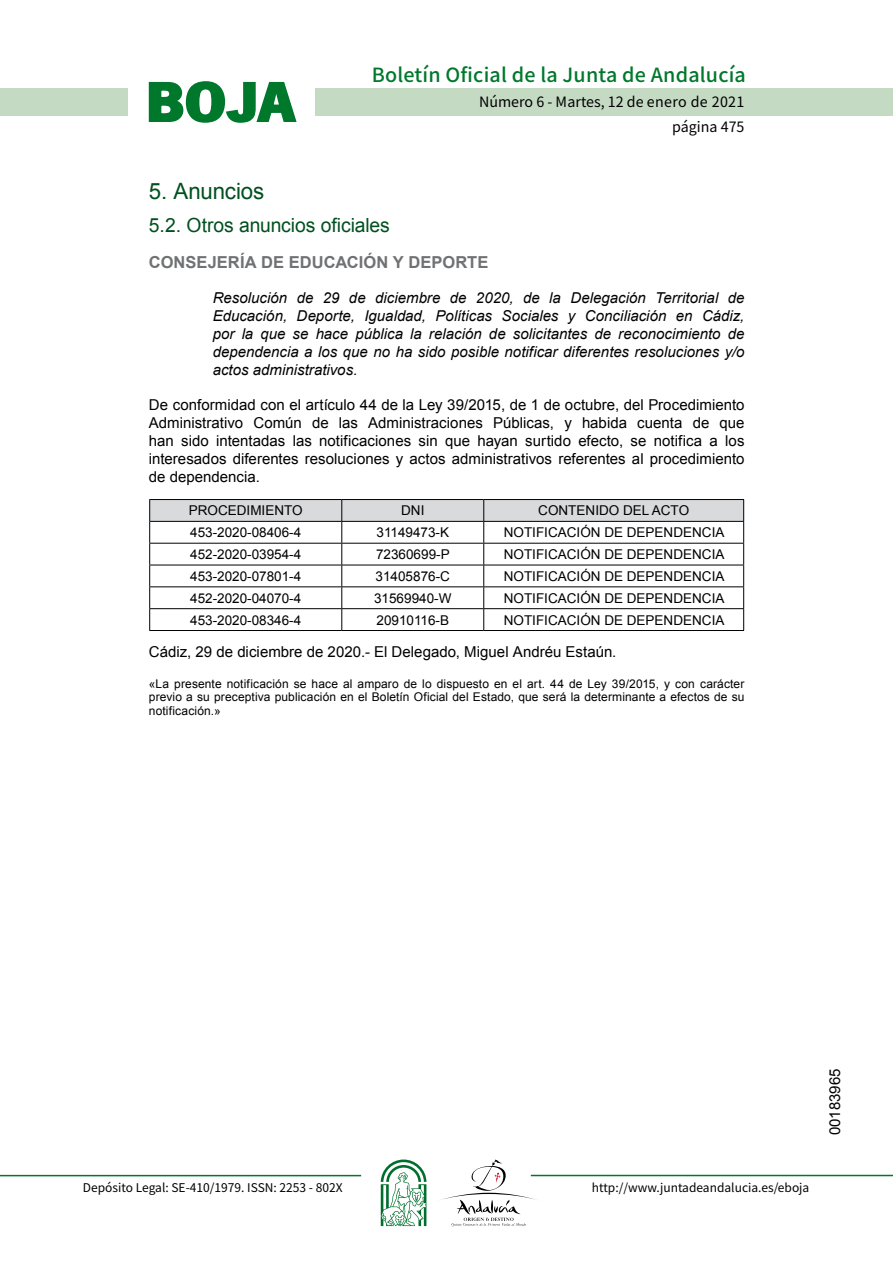
<style>
.page{position:relative;width:893px;height:1263px;background:#fff}
.page>*{position:absolute;margin:0;border:0;box-sizing:border-box;transform-origin:0 0}
.t1{font:700 57.75px "News Got T";color:#00782c;scale:1.14 1}
.t2{font:22.5px "Arial";letter-spacing:-.005em;color:#00501f}
.t3{font:500 19.5px "Noto Sans HK";letter-spacing:.01em;color:#00782c}
.t4{font:19.5px "Arial";letter-spacing:-.005em;color:#00501f}
.t5{font:700 16.5px "Arial";color:#707173}
.t6{font:15px/18px "Arial";color:#000;text-align:justify}
.t7{font:italic 15px/18px "Arial";color:#000;text-align:justify}
.t8{font:14.25px/24.5px "Noto Sans HK";color:#000;text-align:right}
.t9{font:13.5px "Arial";color:#000}
.t10{font:12px/13.5px "Arial";letter-spacing:.01em;color:#000;text-align:justify}
.t11{font:12px "Noto Sans HK";color:#000}
</style>
<div class="page">
<div style="left:315px;top:88px;width:577px;height:28px;background:#c5dac3"></div>
<div style="left:0;top:88px;width:128px;height:28px;background:#c5dac3"></div>
<hr style="left:0;top:1175px;width:361px;height:1px;background:#00782c">
<hr style="left:531px;top:1175px;width:361px;height:1px;background:#00782c">
<svg style="left:148px;top:81px;width:149px;height:42px"></svg>
<svg style="left:442px;top:1159px;width:100px;height:67px"></svg>
<svg style="left:381px;top:1160px;width:45px;height:66px"></svg>
<hr style="left:149px;top:499px;width:193px;height:1px;background:#000">
<hr style="left:342px;top:499px;width:142px;height:1px;background:#000">
<hr style="left:484px;top:499px;width:260px;height:1px;background:#000">
<svg style="left:149px;top:500px;width:595px;height:130px"></svg>
<hr style="left:149px;top:630px;width:193px;height:1px;background:#000">
<hr style="left:342px;top:630px;width:142px;height:1px;background:#000">
<hr style="left:484px;top:630px;width:260px;height:1px;background:#000">
<h1 class="t1" style="left:145px;top:68px;width:133px">BOJA</h1>
<h3 class="t3" style="left:372px;top:64px;width:375px">Boletín Oficial de la Junta de Andalucía</h3>
<p class="t8" style="left:479px;top:90px;width:267px">Número 6 - Martes, 12 de enero de 2021 página 475</p>
<h2 class="t2" style="left:149px;top:177px;width:117px">5. Anuncios</h2>
<h3 class="t4" style="left:149px;top:212px;width:242px">5.2. Otros anuncios oficiales</h3>
<p class="t5" style="left:149px;top:251px;width:341px">CONSEJERÍA DE EDUCACIÓN Y DEPORTE</p>
<p class="t7" style="left:213px;top:289px;width:533px">Resolución de 29 de diciembre de 2020, de la Delegación Territorial de Educación, Deporte, Igualdad, Políticas Sociales y Conciliación en Cádiz, por la que se hace pública la relación de solicitantes de reconocimiento de dependencia a los que no ha sido posible notificar diferentes resoluciones y/o actos administrativos.</p>
<p class="t6" style="left:149px;top:396px;width:597px">De conformidad con el artículo 44 de la Ley 39/2015, de 1 de octubre, del Procedimiento Administrativo Común de las Administraciones Públicas, y habida cuenta de que han sido intentadas las notificaciones sin que hayan surtido efecto, se notifica a los interesados diferentes resoluciones y actos administrativos referentes al procedimiento de dependencia.</p>
<p class="t9" style="left:189px;top:502px;width:115px">PROCEDIMIENTO</p>
<p class="t9" style="left:401px;top:502px;width:25px">DNI</p>
<p class="t9" style="left:538px;top:502px;width:152px">CONTENIDO DEL ACTO</p>
<p class="t9" style="left:190px;top:524px;width:113px">453-2020-08406-4</p>
<p class="t9" style="left:376px;top:524px;width:74px">31149473-K</p>
<p class="t9" style="left:504px;top:524px;width:222px">NOTIFICACIÓN DE DEPENDENCIA</p>
<p class="t9" style="left:190px;top:545px;width:113px">452-2020-03954-4</p>
<p class="t9" style="left:376px;top:545px;width:75px">72360699-P</p>
<p class="t9" style="left:504px;top:545px;width:222px">NOTIFICACIÓN DE DEPENDENCIA</p>
<p class="t9" style="left:190px;top:567px;width:113px">453-2020-07801-4</p>
<p class="t9" style="left:375px;top:567px;width:76px">31405876-C</p>
<p class="t9" style="left:504px;top:567px;width:222px">NOTIFICACIÓN DE DEPENDENCIA</p>
<p class="t9" style="left:190px;top:589px;width:113px">452-2020-04070-4</p>
<p class="t9" style="left:374px;top:589px;width:79px">31569940-W</p>
<p class="t9" style="left:504px;top:589px;width:222px">NOTIFICACIÓN DE DEPENDENCIA</p>
<p class="t9" style="left:190px;top:611px;width:113px">453-2020-08346-4</p>
<p class="t9" style="left:376px;top:611px;width:74px">20910116-B</p>
<p class="t9" style="left:504px;top:611px;width:222px">NOTIFICACIÓN DE DEPENDENCIA</p>
<p class="t6" style="left:149px;top:643px;width:469px">Cádiz, 29 de diciembre de 2020.- El Delegado, Miguel Andréu Estaún.</p>
<p class="t10" style="left:149px;top:677px;width:597px">«La presente notificación se hace al amparo de lo dispuesto en el art. 44 de Ley 39/2015, y con carácter previo a su preceptiva publicación en el Boletín Oficial del Estado, que será la determinante a efectos de su notificación.»</p>
<p class="t11" style="left:83px;top:1181px;width:261px">Depósito Legal: SE-410/1979. ISSN: 2253 - 802X</p>
<p class="t11" style="left:592px;top:1181px;width:219px">http://www.juntadeandalucia.es/eboja</p>
<p class="t6" style="left:826px;top:1135px;width:68px;rotate:-90deg">00183965</p>
</div>
